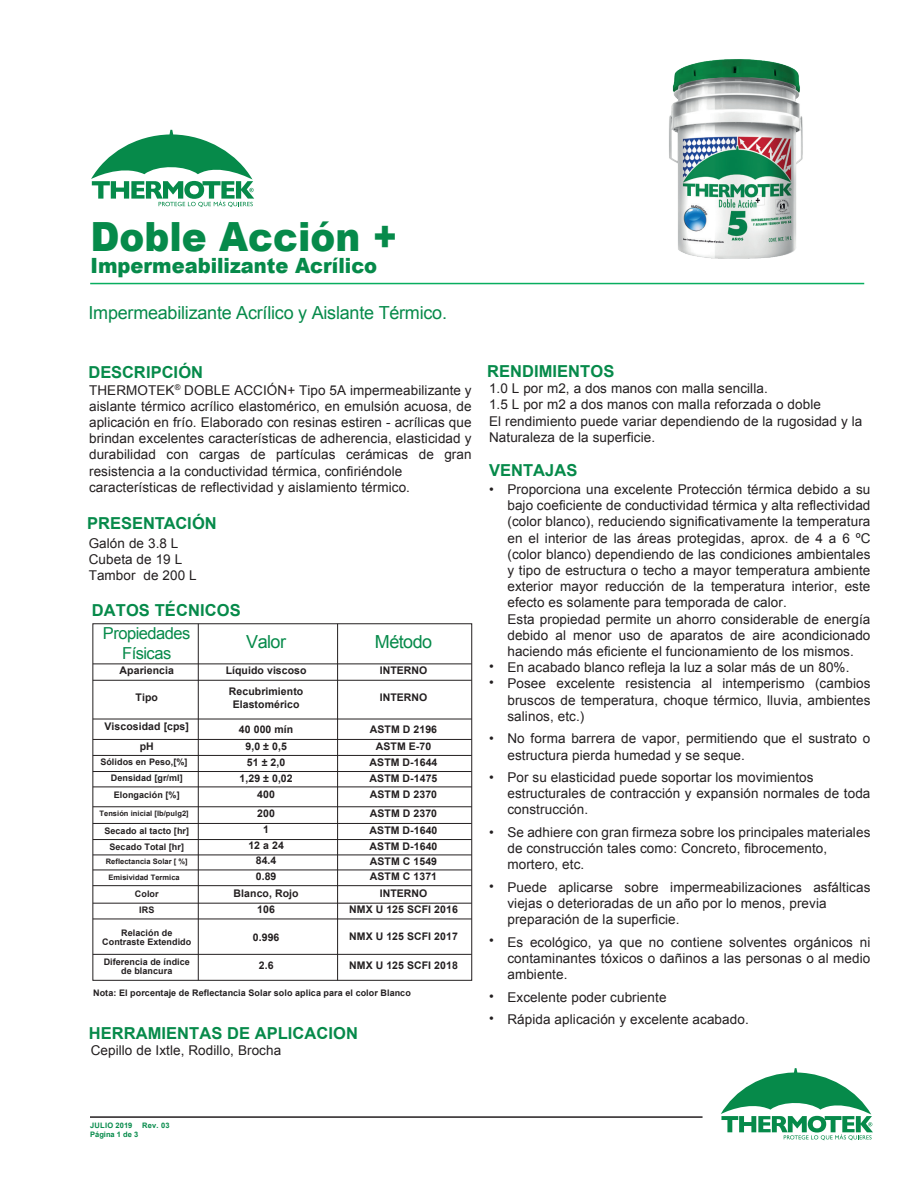
<style>
.page{position:relative;width:918px;height:1188px;background:#fff}
.page>*{position:absolute;margin:0;border:0;box-sizing:border-box;transform-origin:0 0}
.t1{font:900 40.2px "Arial";color:#068a4a;scale:.93 1}
.t2{font:900 21px "Arial";color:#068a4a;scale:.93 1}
.t3{font:18px "Arial";letter-spacing:-.015em;color:#068a4a}
.t4{font:700 16.5px "Arial";letter-spacing:.005em;color:#068a4a}
.t5{font:16.5px/19.5px "Arial";letter-spacing:-.03em;color:#068a4a;text-align:center}
.t6{font:13.5px/16.2px "Arial";letter-spacing:.005em;color:#231f20}
.t7{font:700 10.5px/16.5px "Arial";letter-spacing:.005em;color:#231f20;text-align:center}
.t8{font:700 9px/9px "Arial";letter-spacing:.005em;color:#231f20;text-align:center}
.t9{font:700 7.5px "Arial";letter-spacing:.005em;color:#231f20}
.t10{font:700 7.5px/9px "Arial";letter-spacing:.015em;color:#068a4a}
</style>
<div class="page">
<hr style="left:90px;top:283px;width:774px;height:1px;background:#08ae5f">
<hr style="left:90px;top:1116px;width:613px;height:2px;background:#231f20">
<svg style="left:721px;top:1068px;width:152px;height:72px"></svg>
<svg style="left:91px;top:130px;width:163px;height:77px"></svg>
<div style="left:92px;top:623px;width:380px;height:358px;border:1px solid #231f20"></div>
<hr style="left:198px;top:624px;width:1px;height:356px;background:#231f20">
<hr style="left:337px;top:624px;width:1px;height:356px;background:#231f20">
<hr style="left:93px;top:664px;width:379px;height:1px;background:#231f20">
<hr style="left:93px;top:680px;width:379px;height:1px;background:#231f20">
<hr style="left:93px;top:719px;width:379px;height:1px;background:#231f20">
<hr style="left:93px;top:739px;width:379px;height:1px;background:#231f20">
<hr style="left:93px;top:755px;width:379px;height:1px;background:#231f20">
<hr style="left:93px;top:771px;width:379px;height:1px;background:#231f20">
<hr style="left:93px;top:787px;width:379px;height:1px;background:#231f20">
<hr style="left:93px;top:823px;width:379px;height:1px;background:#231f20">
<hr style="left:93px;top:839px;width:379px;height:1px;background:#231f20">
<hr style="left:93px;top:855px;width:379px;height:1px;background:#231f20">
<hr style="left:93px;top:806px;width:379px;height:1px;background:#231f20">
<hr style="left:93px;top:870px;width:379px;height:1px;background:#231f20">
<hr style="left:93px;top:885px;width:379px;height:1px;background:#231f20">
<hr style="left:93px;top:903px;width:379px;height:1px;background:#231f20">
<hr style="left:93px;top:919px;width:379px;height:1px;background:#231f20">
<hr style="left:93px;top:954px;width:379px;height:1px;background:#231f20">
<img style="left:669px;top:59px;width:134px;height:200px">
<h1 class="t1" style="left:91px;top:207px;width:331px">Doble Acción +</h1>
<h2 class="t2" style="left:91px;top:250px;width:310px">Impermeabilizante Acrílico</h2>
<h3 class="t3" style="left:88px;top:301px;width:360px">Impermeabilizante Acrílico y Aislante Térmico.</h3>
<p class="t4" style="left:88px;top:362px;width:116px">DESCRIPCIÓN</p>
<p class="t6" style="left:89px;top:382px;width:384px">THERMOTEK<sup>®</sup> DOBLE ACCIÓN+ Tipo 5A impermeabilizante y aislante térmico acrílico elastomérico, en emulsión acuosa, de aplicación en frío. Elaborado con resinas estiren - acrílicas que brindan excelentes características de adherencia, elasticidad y durabilidad con cargas de partículas cerámicas de gran resistencia a la conductividad térmica, confiriéndole características de reflectividad y aislamiento térmico.</p>
<p class="t4" style="left:87px;top:512px;width:131px">PRESENTACIÓN</p>
<p class="t6" style="left:89px;top:535px;width:109px">Galón de 3.8 L<br>Cubeta de 19 L<br>Tambor de 200 L</p>
<p class="t4" style="left:92px;top:599px;width:150px">DATOS TÉCNICOS</p>
<p class="t5" style="left:103px;top:624px;width:89px">Propiedades<br>Físicas</p>
<h3 class="t3" style="left:246px;top:630px;width:41px">Valor</h3>
<h3 class="t3" style="left:375px;top:629px;width:59px">Método</h3>
<p class="t7" style="left:120px;top:663px;width:56px">Apariencia</p>
<p class="t7" style="left:226px;top:663px;width:82px">Líquido viscoso</p>
<p class="t7" style="left:380px;top:663px;width:49px">INTERNO</p>
<p class="t7" style="left:380px;top:690px;width:49px">INTERNO</p>
<p class="t7" style="left:229px;top:685px;width:76px;line-height:13.5px">Recubrimiento<br>Elastomérico</p>
<p class="t7" style="left:136px;top:690px;width:24px">Tipo</p>
<p class="t7" style="left:140px;top:739px;width:16px">pH</p>
<p class="t7" style="left:105px;top:719px;width:86px">Viscosidad [cps]</p>
<p class="t7" style="left:239px;top:722px;width:56px">40 000 mín</p>
<p class="t7" style="left:370px;top:722px;width:69px">ASTM D 2196</p>
<p class="t7" style="left:245px;top:739px;width:43px">9,0 ± 0,5</p>
<p class="t7" style="left:376px;top:739px;width:57px">ASTM E-70</p>
<p class="t8" style="left:100px;top:758px;width:89px">Sólidos en Peso,[%]</p>
<p class="t7" style="left:247px;top:755px;width:40px">51 ± 2,0</p>
<p class="t7" style="left:370px;top:755px;width:69px">ASTM D-1644</p>
<p class="t8" style="left:111px;top:769px;width:73px;line-height:17.5px">Densidad [gr/ml]<br>Elongación [%]</p>
<p class="t9" style="left:99px;top:809px;width:91px">Tensión inicial [lb/pulg2]</p>
<p class="t7" style="left:370px;top:770px;width:69px;text-align:left">ASTM D-1475<br>ASTM D 2370</p>
<p class="t7" style="left:240px;top:770px;width:55px">1,29 ± 0,02<br>400</p>
<p class="t7" style="left:257px;top:806px;width:19px">200</p>
<p class="t7" style="left:370px;top:806px;width:69px">ASTM D 2370</p>
<p class="t8" style="left:104px;top:827px;width:86px">Secado al tacto [hr]</p>
<p class="t7" style="left:263px;top:822px;width:7px">1</p>
<p class="t7" style="left:370px;top:822px;width:69px">ASTM D-1640</p>
<p class="t8" style="left:110px;top:843px;width:76px">Secado Total [hr]</p>
<p class="t7" style="left:248px;top:838px;width:37px">12 a 24</p>
<p class="t7" style="left:370px;top:838px;width:69px">ASTM D-1640</p>
<p class="t9" style="left:106px;top:857px;width:84px">Reflectancia Solar [ %]</p>
<p class="t7" style="left:256px;top:853px;width:22px">84.4</p>
<p class="t7" style="left:370px;top:853px;width:69px">ASTM C 1549</p>
<p class="t9" style="left:108px;top:872px;width:73px">Emisividad Termica</p>
<p class="t7" style="left:256px;top:868px;width:22px">0.89</p>
<p class="t7" style="left:370px;top:869px;width:69px">ASTM C 1371</p>
<p class="t8" style="left:135px;top:890px;width:25px">Color</p>
<p class="t7" style="left:234px;top:886px;width:66px">Blanco, Rojo</p>
<p class="t7" style="left:380px;top:886px;width:49px">INTERNO</p>
<p class="t8" style="left:139px;top:906px;width:17px">IRS</p>
<p class="t7" style="left:257px;top:902px;width:19px">106</p>
<p class="t7" style="left:349px;top:902px;width:110px">NMX U 125 SCFI 2016</p>
<p class="t8" style="left:102px;top:928px;width:91px">Relación de<br>Contraste Extendido</p>
<p class="t7" style="left:253px;top:929px;width:28px">0.996</p>
<p class="t7" style="left:349px;top:929px;width:110px">NMX U 125 SCFI 2017</p>
<p class="t8" style="left:104px;top:957px;width:88px">Diferencia de índice de blancura</p>
<p class="t7" style="left:259px;top:958px;width:16px">2.6</p>
<p class="t7" style="left:349px;top:957px;width:110px">NMX U 125 SCFI 2018</p>
<p class="t8" style="left:93px;top:989px;width:319px">Nota: El porcentaje de Reflectancia Solar solo aplica para el color Blanco</p>
<p class="t4" style="left:89px;top:1023px;width:271px">HERRAMIENTAS DE APLICACION</p>
<p class="t6" style="left:91px;top:1043px;width:192px">Cepillo de Ixtle, Rodillo, Brocha</p>
<p class="t4" style="left:487px;top:360px;width:129px">RENDIMIENTOS</p>
<p class="t6" style="left:489px;top:380px;width:375px">1.0 L por m2, a dos manos con malla sencilla.<br>1.5 L por m2 a dos manos con malla reforzada o doble<br>El rendimiento puede variar dependiendo de la rugosidad y la Naturaleza de la superficie.</p>
<p class="t4" style="left:489px;top:459px;width:90px">VENTAJAS</p>
<p class="t6" style="left:489px;top:481px;width:6px">•</p>
<p class="t6" style="left:489px;top:658px;width:6px">• •</p>
<p class="t6" style="left:489px;top:730px;width:6px">•</p>
<p class="t6" style="left:489px;top:769px;width:6px">•</p>
<p class="t6" style="left:489px;top:824px;width:6px">•</p>
<p class="t6" style="left:489px;top:878px;width:6px">•</p>
<p class="t6" style="left:489px;top:932px;width:6px">•</p>
<p class="t6" style="left:489px;top:985px;width:6px;line-height:22.5px">• •</p>
<p class="t6" style="left:507px;top:481px;width:365px">Proporciona una excelente Protección térmica debido a su bajo coeficiente de conductividad térmica y alta reflectividad (color blanco), reduciendo significativamente la temperatura en el interior de las áreas protegidas, aprox. de 4 a 6 ºC (color blanco) dependiendo de las condiciones ambientales y tipo de estructura o techo a mayor temperatura ambiente exterior mayor reducción de la temperatura interior, este efecto es solamente para temporada de calor.<br>Esta propiedad permite un ahorro considerable de energía debido al menor uso de aparatos de aire acondicionado haciendo más eficiente el funcionamiento de los mismos.<br>En acabado blanco refleja la luz a solar más de un 80%.<br>Posee excelente resistencia al intemperismo (cambios bruscos de temperatura, choque térmico, lluvia, ambientes salinos, etc.)</p>
<p class="t6" style="left:507px;top:731px;width:365px">No forma barrera de vapor, permitiendo que el sustrato o estructura pierda humedad y se seque.</p>
<p class="t6" style="left:507px;top:769px;width:365px">Por su elasticidad puede soportar los movimientos estructurales de contracción y expansión normales de toda construcción.</p>
<p class="t6" style="left:507px;top:824px;width:364px">Se adhiere con gran firmeza sobre los principales materiales de construcción tales como: Concreto, fibrocemento, mortero, etc.</p>
<p class="t6" style="left:507px;top:879px;width:365px">Puede aplicarse sobre impermeabilizaciones asfálticas viejas o deterioradas de un año por lo menos, previa preparación de la superficie.</p>
<p class="t6" style="left:507px;top:934px;width:365px;text-align:justify">Es ecológico, ya que no contiene solventes orgánicos ni contaminantes tóxicos o dañinos a las personas o al medio ambiente.</p>
<p class="t6" style="left:507px;top:986px;width:243px;line-height:22.5px">Excelente poder cubriente<br>Rápida aplicación y excelente acabado.</p>
<p class="t10" style="left:90px;top:1121px;width:49px">JULIO 2019<br>Página 1 de 3</p>
<p class="t10" style="left:142px;top:1121px;width:29px">Rev. 03</p>
</div>
